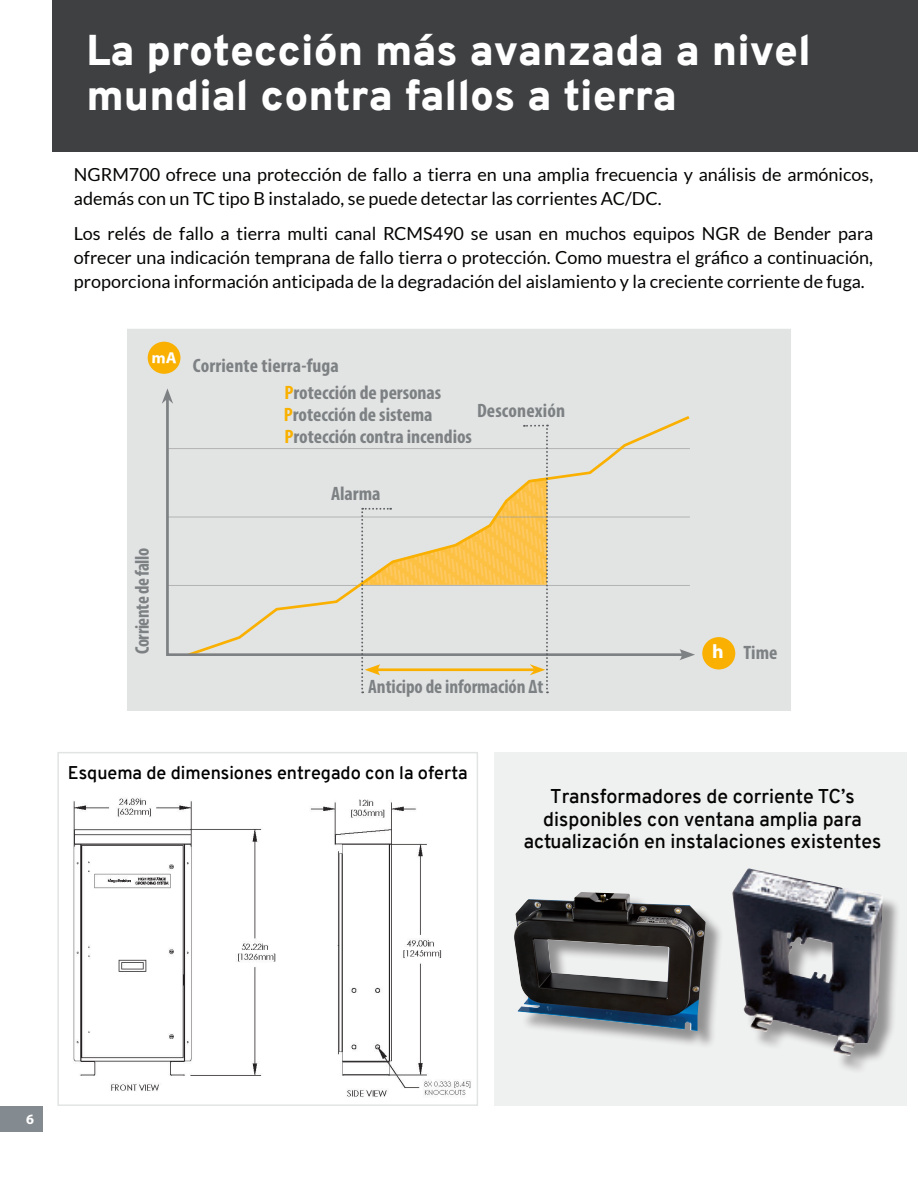
<style>
.page{position:relative;width:918px;height:1188px;background:#fff}
.page>*{position:absolute;margin:0;border:0;box-sizing:border-box;transform-origin:0 0}
.Page_Header_White_Te{font:900 42px/45px "Overpass";color:#fff}
.t1{font:700 condensed 19.8px "Myriad Pro";letter-spacing:-.02em;color:#7e8183;scale:.95 1}
.t2{font:700 condensed 19.5px/21.9px "Myriad Pro";letter-spacing:-.005em;color:#7e8183}
.Footer_text{font:600 19.5px/22.5px "Overpass";color:#040503;text-align:center}
.Footer_text-2{font:18px/24px "Lato";color:#040503}
.List_header{font:600 18px "Overpass";color:#000}
.Seitenzahl{font:700 14.25px "Myriad Pro";color:#fff}
.s1{color:#f9b000}
.s2{font-stretch:normal;color:#fff}
</style>
<div class="page">
<div style="left:57px;top:752px;width:421px;height:354px;border:2px solid #e2e4e4"></div>
<img style="left:73px;top:798px;width:398px;height:299px">
<div style="left:52px;top:0;width:866px;height:151px;background:#3e4042"></div>
<div style="left:495px;top:752px;width:412px;height:354px;background:#eff0f0"></div>
<div style="left:0;top:1106px;width:43px;height:25px;background:#848b90"></div>
<div style="left:126px;top:328px;width:666px;height:384px;background:#e2e4e4"></div>
<div style="left:148px;top:342px;width:32px;height:32px;background:#f9b000;border-radius:50%"></div>
<div style="left:702px;top:637px;width:33px;height:32px;background:#f9b000;border-radius:50%"></div>
<svg style="left:166px;top:404px;width:521px;height:252px"></svg>
<svg style="left:162px;top:388px;width:11px;height:16px"></svg>
<svg style="left:679px;top:649px;width:16px;height:11px"></svg>
<svg style="left:361px;top:425px;width:187px;height:268px"></svg>
<div style="left:125px;top:327px;width:668px;height:386px;border:2px solid #fff"></div>
<div style="left:517px;top:895px;width:207px;height:154px;background:#231f20;opacity:.45"></div>
<img style="left:514px;top:892px;width:192px;height:139px">
<div style="left:735px;top:871px;width:167px;height:203px;background:#231f20;opacity:.45"></div>
<img style="left:732px;top:868px;width:151px;height:188px">
<p class="Page_Header_White_Te" style="left:87px;top:28px;width:726px">La protección más avanzada a nivel mundial contra fallos a tierra</p>
<p class="Footer_text-2" style="left:74px;top:162px;width:801px">NGRM700 ofrece una protección de fallo a tierra en una amplia frecuencia y análisis de armónicos, además con un TC tipo B instalado, se puede detectar las corrientes AC/DC.</p>
<p class="Footer_text-2" style="left:74px;top:221px;width:801px;text-align:justify">Los relés de fallo a tierra multi canal RCMS490 se usan en muchos equipos NGR de Bender para ofrecer una indicación temprana de fallo tierra o protección. Como muestra el gráfico a continuación, proporciona información anticipada de la degradación del aislamiento y la creciente corriente de fuga.</p>
<p class="t2" style="left:193px;top:354px;width:148px">Corriente tierra-fuga</p>
<p class="t2" style="left:284px;top:381px;width:190px"><span class="s1">P</span>rotección de personas<br><span class="s1">P</span>rotección de sistema<br><span class="s1">P</span>rotección contra incendios</p>
<p class="t2" style="left:477px;top:399px;width:90px">Desconexión</p>
<p class="t1" style="left:130px;top:654px;width:113px;rotate:-90deg">Corriente de fallo</p>
<p class="t2" style="left:331px;top:482px;width:51px">Alarma</p>
<p class="t2" style="left:368px;top:676px;width:177px">Anticipo de información ∆t</p>
<p class="List_header" style="left:68px;top:759px;width:401px">Esquema de dimensiones entregado con la oferta</p>
<p class="t2" style="left:712px;top:641px;width:67px"><span class="s2">h</span> Time</p>
<p class="Footer_text" style="left:524px;top:785px;width:359px">Transformadores de corriente TC’s disponibles con ventana amplia para actualización en instalaciones existentes</p>
<p class="Seitenzahl" style="left:26px;top:1110px;width:9px">6</p>
</div>
